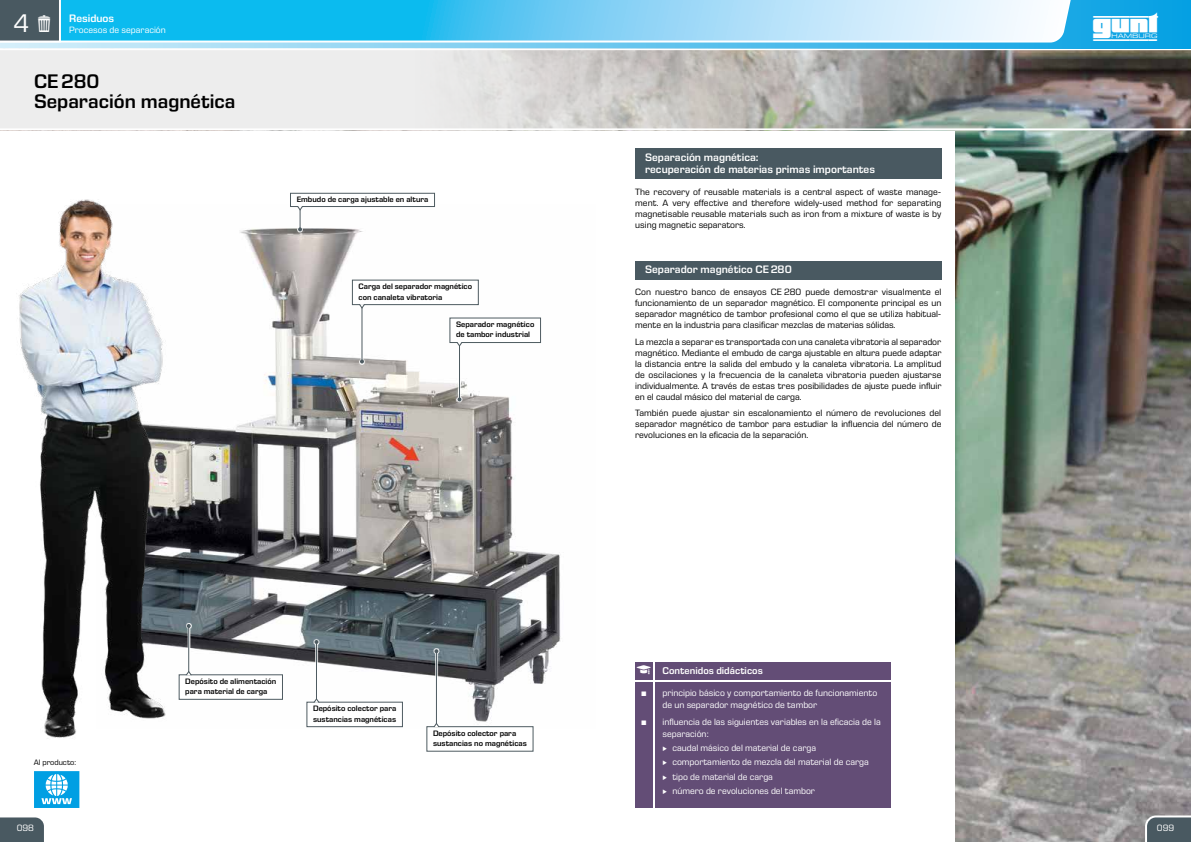
<style>
.page{position:relative;width:1191px;height:842px;background:#fff}
.page>*{position:absolute;margin:0;border:0;box-sizing:border-box;transform-origin:0 0}
.t1{font:700 39.8px "gunt 2 E Symbol";color:#fff}
.t2{font:26px "Eurostile Next LT Pro";color:#fff}
.t3{font:600 20px/20px "Eurostile Next LT Pro";color:#000}
.t4{font:600 11px/12px "Eurostile Next LT Pro";color:#fff}
.t5{font:600 10px "Eurostile Next LT Pro";color:#fff}
.t6{font:9.3px/11px "Eurostile Next LT Pro";color:#000;text-align:justify}
.t7{font:9.3px/11.5px "Eurostile Next LT Pro";color:#fff}
.t8{font:600 8px/10.5px "Eurostile Next LT Pro";color:#000}
.t9{font:8px "Eurostile Next LT Pro";color:#000}
</style>
<div class="page">
<img style="left:955px;top:130px;width:236px;height:712px">
<div style="left:635px;top:149px;width:306px;height:30px;background:#495961"></div>
<div style="left:635px;top:261px;width:306px;height:19px;background:#495961"></div>
<div style="left:0;top:0;width:1191px;height:48px;background:linear-gradient(to right,#d7effa,#04a0e3)"></div>
<svg style="left:0;top:0;width:1075px;height:44px;background:#73d2f5"></svg>
<svg style="left:0;top:48px;width:1191px;height:81px;background:#c1c0bf"></svg>
<svg style="left:1144px;top:814px;width:47px;height:28px"></svg>
<svg style="left:0;top:817px;width:44px;height:25px"></svg>
<img style="left:235px;top:228px;width:326px;height:501px">
<img style="left:19px;top:199px;width:216px;height:539px">
<svg style="left:185px;top:622px;width:7px;height:52px"></svg>
<hr style="left:188px;top:626px;width:1px;height:52px;background:#4e5b61">
<svg style="left:187px;top:624px;width:4px;height:4px"></svg>
<svg style="left:313px;top:638px;width:6px;height:60px"></svg>
<hr style="left:316px;top:642px;width:1px;height:64px;background:#4e5b61">
<svg style="left:314px;top:640px;width:4px;height:4px"></svg>
<svg style="left:433px;top:648px;width:6px;height:75px"></svg>
<hr style="left:436px;top:651px;width:1px;height:82px;background:#4e5b61">
<svg style="left:434px;top:649px;width:4px;height:4px"></svg>
<div style="left:179px;top:675px;width:103px;height:24px;background:#fff"></div>
<div style="left:179px;top:674px;width:104px;height:26px;border:1px solid #4e5b61"></div>
<svg style="left:186px;top:671px;width:6px;height:4px"></svg>
<div style="left:307px;top:702px;width:95px;height:25px;background:#fff"></div>
<div style="left:306px;top:702px;width:97px;height:25px;border:1px solid #4e5b61"></div>
<svg style="left:313px;top:698px;width:6px;height:5px"></svg>
<div style="left:427px;top:727px;width:106px;height:24px;background:#fff"></div>
<div style="left:426px;top:726px;width:107px;height:26px;border:1px solid #4e5b61"></div>
<svg style="left:433px;top:723px;width:6px;height:4px"></svg>
<svg style="left:296px;top:228px;width:7px;height:5px"></svg>
<svg style="left:359px;top:309px;width:6px;height:55px"></svg>
<hr style="left:361px;top:301px;width:1px;height:60px;background:#4e5b61">
<svg style="left:360px;top:359px;width:4px;height:4px"></svg>
<div style="left:456px;top:338px;width:6px;height:64px;background:#fff"></div>
<hr style="left:459px;top:339px;width:1px;height:60px;background:#4e5b61">
<svg style="left:457px;top:397px;width:4px;height:4px"></svg>
<div style="left:290px;top:193px;width:145px;height:14px;border:1px solid #4e5b61"></div>
<svg style="left:297px;top:205px;width:6px;height:26px"></svg>
<div style="left:352px;top:280px;width:126px;height:25px;background:#fff"></div>
<div style="left:352px;top:280px;width:127px;height:25px;border:1px solid #4e5b61"></div>
<svg style="left:359px;top:304px;width:6px;height:5px"></svg>
<div style="left:450px;top:318px;width:90px;height:24px;background:#fff"></div>
<div style="left:449px;top:317px;width:92px;height:26px;border:1px solid #4e5b61"></div>
<svg style="left:456px;top:342px;width:6px;height:4px"></svg>
<div style="left:635px;top:662px;width:17px;height:17px;background:#634d76"></div>
<div style="left:655px;top:662px;width:235px;height:17px;background:#634d76"></div>
<div style="left:655px;top:682px;width:235px;height:126px;background:#634d76"></div>
<div style="left:635px;top:682px;width:17px;height:126px;background:#634d76"></div>
<svg style="left:34px;top:771px;width:45px;height:37px;background:#39b4e9"></svg>
<svg style="left:1093px;top:16px;width:18px;height:25px"></svg>
<svg style="left:0;top:0;width:61px;height:43px;background:#58676e"></svg>
<h2 class="t2" style="left:13px;top:9px;width:18px">4</h2>
<p class="t4" style="left:69px;top:12px;width:46px">Residuos</p>
<p class="t7" style="left:69px;top:24px;width:98px">Procesos de separación</p>
<h3 class="t3" style="left:34px;top:71px;width:203px">CE280<br>Separación magnética</h3>
<p class="t8" style="left:297px;top:194px;width:133px">Embudo de carga ajustable en altura</p>
<p class="t8" style="left:358px;top:281px;width:115px">Carga del separador magnético con canaleta vibratoria</p>
<p class="t8" style="left:456px;top:319px;width:80px">Separador magnético de tambor industrial</p>
<p class="t9" style="left:34px;top:758px;width:44px">Al producto:</p>
<p class="t8" style="left:185px;top:676px;width:92px">Depósito de alimentación para material de carga</p>
<p class="t8" style="left:313px;top:703px;width:85px">Depósito colector para sustancias magnéticas</p>
<p class="t8" style="left:433px;top:728px;width:95px">Depósito colector para sustancias no magnéticas</p>
<p class="t4" style="left:645px;top:151px;width:231px">Separación magnética:<br>recuperación de materias primas importantes</p>
<p class="t6" style="left:635px;top:186px;width:308px">The recovery of reusable materials is a central aspect of waste manage&shy;ment. A very effective and therefore widely-used method for separating magnetisable reusable materials such as iron from a mixture of waste is by using magnetic separators.</p>
<p class="t4" style="left:645px;top:264px;width:148px">Separador magnético CE 280</p>
<p class="t6" style="left:635px;top:287px;width:308px">Con nuestro banco de ensayos CE 280 puede demostrar visualmente el funcionamiento de un separador magnético. El componente principal es un separador magnético de tambor profesional como el que se utiliza habitual&shy;mente en la industria para clasificar mezclas de materias sólidas.</p>
<p class="t6" style="left:635px;top:336px;width:308px">La mezcla a separar es transportada con una canaleta vibratoria al separador magnético. Mediante el embudo de carga ajustable en altura puede adaptar la distancia entre la salida del embudo y la canaleta vibratoria. La amplitud de oscilaciones y la frecuencia de la canaleta vibratoria pueden ajustarse individualmente. A través de estas tres posibilidades de ajuste puede influir en el caudal másico del material de carga.</p>
<p class="t6" style="left:635px;top:408px;width:308px">También puede ajustar sin escalonamiento el número de revoluciones del separador magnético de tambor para estudiar la influencia del número de revoluciones en la eficacia de la separación.</p>
<p class="t5" style="left:662px;top:665px;width:102px">Contenidos didácticos</p>
<p class="t7" style="left:662px;top:688px;width:216px;text-indent:-21px">• principio básico y comportamiento de funcionamiento de un separador magnético de tambor</p>
<p class="t7" style="left:662px;top:716px;width:220px;text-indent:-21px">• influencia de las siguientes variables en la eficacia de la separación:</p>
<p class="t7" style="left:662px;top:742px;width:155px">• caudal másico del material de carga</p>
<p class="t7" style="left:662px;top:756px;width:208px">• comportamiento de mezcla del material de carga</p>
<p class="t7" style="left:662px;top:771px;width:112px">• tipo de material de carga</p>
<p class="t7" style="left:662px;top:785px;width:154px">• número de revoluciones del tambor</p>
<h1 class="t1" style="left:1111px;top:7px;width:51px">◆■▼</h1>
<p class="t7" style="left:17px;top:822px;width:19px">098</p>
<p class="t7" style="left:1157px;top:822px;width:19px">099</p>
</div>
